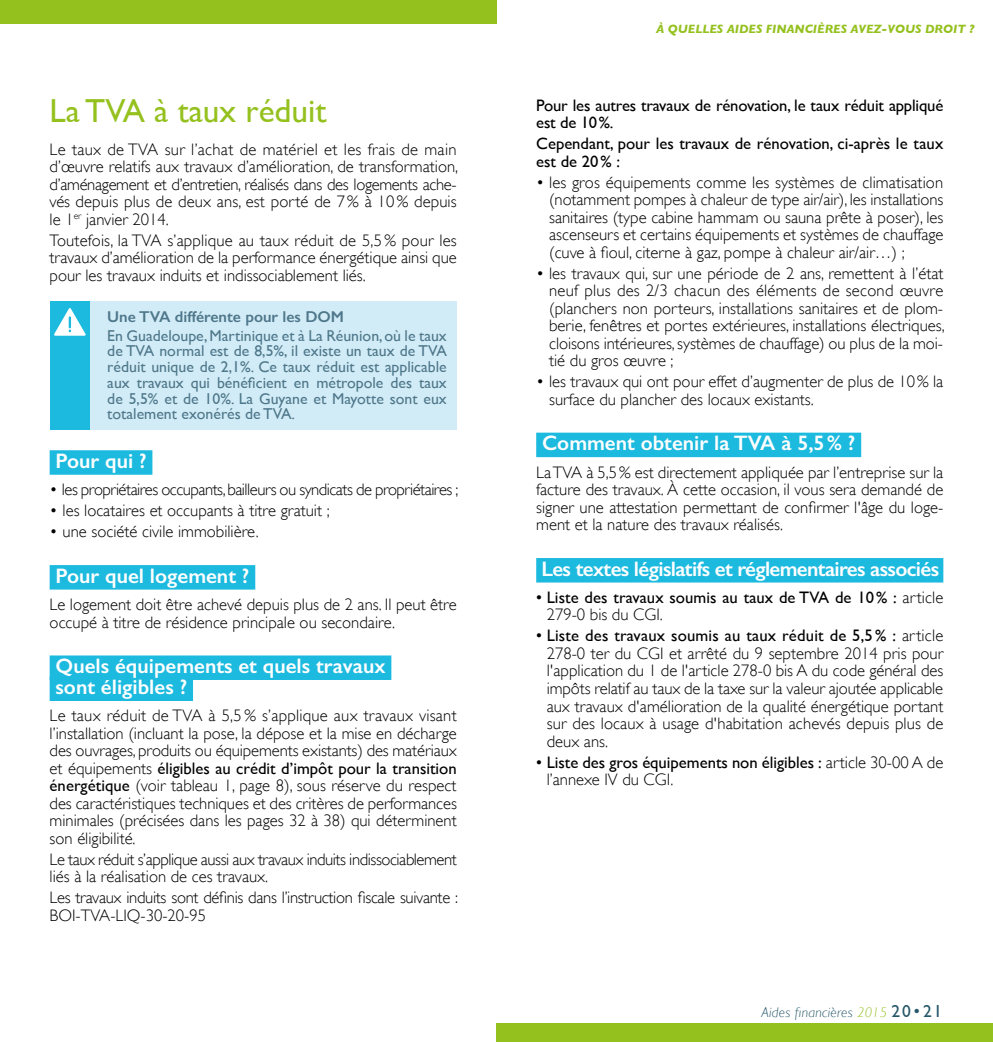
<style>
.page{position:relative;width:993px;height:1042px;background:#fff}
.page>*{position:absolute;margin:0;border:0;box-sizing:border-box;transform-origin:0 0}
.t1{font:33.25px "Gill Sans";color:#95c11f}
.t2{font:600 21px/21px "Gill Sans";color:#fff}
.t3{font:600 21px "Gill Sans";letter-spacing:-.03em;color:#fff}
.t4{font:300 16.62px/17.5px "Gill Sans";color:#000;text-align:justify}
.t5{font:16.62px/17.5px "Gill Sans";color:#000}
.t6{font:300 16.62px/17.5px "Gill Sans";letter-spacing:-.025em;color:#000}
.t7{font:300 16.62px/17.5px "Gill Sans";letter-spacing:-.02em;color:#000}
.t8{font:300 16.62px "Gill Sans";letter-spacing:-.03em;color:#000}
.t9{font:15.75px/15.8px "Gill Sans";color:#4e778a;text-align:justify}
.t10{font:600 15.75px "Gill Sans";color:#4e778a}
.t11{font:italic 300 14px "Gill Sans";letter-spacing:.02em;color:#255769}
.t12{font:italic 700 12.25px "Gill Sans";color:#95c11f}
.s1{font-weight:400}
.s2{font-weight:300}
.s3{color:#95c11f}
.s4{font-weight:400;font-style:normal;font-size:17.5px}
.s5{font-style:normal;font-size:17.5px}
</style>
<div class="page">
<div style="left:0;top:0;width:496px;height:24px;background:#95c11f"></div>
<div style="left:496px;top:1023px;width:496px;height:19px;background:#95c11f"></div>
<div style="left:50px;top:450px;width:102px;height:25px;background:#1dbadf"></div>
<div style="left:50px;top:565px;width:205px;height:24px;background:#1dbadf"></div>
<div style="left:50px;top:655px;width:341px;height:25px;background:#1dbadf"></div>
<div style="left:50px;top:676px;width:143px;height:25px;background:#1dbadf"></div>
<div style="left:50px;top:301px;width:40px;height:128px;background:#1dbadf"></div>
<div style="left:90px;top:301px;width:366px;height:128px;background:#d2ecf7"></div>
<svg style="left:54px;top:308px;width:32px;height:28px"></svg>
<div style="left:536px;top:433px;width:324px;height:24px;background:#1dbadf"></div>
<div style="left:536px;top:558px;width:407px;height:24px;background:#1dbadf"></div>
<h1 class="t1" style="left:50px;top:91px;width:278px">La TVA à taux réduit</h1>
<p class="t4" style="left:50px;top:140px;width:410px">Le taux de TVA sur l’achat de matériel et les frais de main d’œuvre relatifs aux travaux d’amélioration, de transformation, d’aménagement et d’entretien, réalisés dans des logements ache&shy;vés depuis plus de deux ans, est porté de 7% à 10% depuis le 1<sup>er</sup> janvier 2014.</p>
<p class="t4" style="left:50px;top:231px;width:408px">Toutefois, la TVA s’applique au taux réduit de 5,5% pour les travaux d’amélioration de la performance énergétique ainsi que pour les travaux induits et indissociablement liés.</p>
<p class="t10" style="left:107px;top:307px;width:238px">Une TVA différente pour les DOM</p>
<p class="t9" style="left:107px;top:327px;width:341px">En Guadeloupe, Martinique et à La Réunion, où le taux de TVA normal est de 8,5%, il existe un taux de TVA réduit unique de 2,1%. Ce taux réduit est applicable aux travaux qui bénéficient en métropole des taux de 5,5% et de 10%. La Guyane et Mayotte sont eux totalement exonérés de TVA.</p>
<p class="t2" style="left:55px;top:450px;width:93px">Pour qui ?</p>
<p class="t8" style="left:50px;top:480px;width:410px">• les propriétaires occupants, bailleurs ou syndicats de propriétaires ;</p>
<p class="t4" style="left:50px;top:502px;width:281px">• les locataires et occupants à titre gratuit ;</p>
<p class="t4" style="left:50px;top:523px;width:210px">• une société civile immobilière.</p>
<p class="t2" style="left:55px;top:565px;width:195px">Pour quel logement ?</p>
<p class="t4" style="left:50px;top:596px;width:408px">Le logement doit être achevé depuis plus de 2 ans. Il peut être occupé à titre de résidence principale ou secondaire.</p>
<p class="t2" style="left:55px;top:655px;width:331px">Quels équipements et quels travaux sont éligibles ?</p>
<p class="t4" style="left:50px;top:707px;width:409px">Le taux réduit de TVA à 5,5% s’applique aux travaux visant l’installation (incluant la pose, la dépose et la mise en décharge des ouvrages, produits ou équipements existants) des matériaux et équipements <span class="s1">éligibles au crédit d’impôt pour la transition énergétique</span> (voir tableau 1, page 8), sous réserve du respect des caractéristiques techniques et des critères de performances minimales (précisées dans les pages 32 à 38) qui déterminent son éligibilité.</p>
<p class="t6" style="left:50px;top:850px;width:408px">Le taux réduit s’applique aussi aux travaux induits indissociablement liés à la réalisation de ces travaux.</p>
<p class="t7" style="left:50px;top:889px;width:410px">Les travaux induits sont définis dans l’instruction fiscale suivante :<br>BOI-TVA-LIQ-30-20-95</p>
<p class="t12" style="left:656px;top:22px;width:320px">À QUELLES AIDES FINANCIÈRES AVEZ-VOUS DROIT ?</p>
<p class="t5" style="left:536px;top:96px;width:408px">Pour les autres travaux de rénovation, le taux réduit appliqué est de 10%.</p>
<p class="t5" style="left:536px;top:135px;width:408px">Cependant, pour les travaux de rénovation, ci-après le taux est de 20% :</p>
<p class="t4" style="left:549px;top:173px;width:396px;text-indent:-13px">• les gros équipements comme les systèmes de climatisation (notamment pompes à chaleur de type air/air), les installations sanitaires (type cabine hammam ou sauna prête à poser), les ascenseurs et certains équipements et systèmes de chauffage (cuve à fioul, citerne à gaz, pompe à chaleur air/air…) ;</p>
<p class="t4" style="left:549px;top:264px;width:397px;text-indent:-13px">• les travaux qui, sur une période de 2 ans, remettent à l’état neuf plus des 2/3 chacun des éléments de second œuvre (planchers non porteurs, installations sanitaires et de plom&shy;berie, fenêtres et portes extérieures, installations électriques, cloisons intérieures, systèmes de chauffage) ou plus de la moi&shy;tié du gros œuvre ;</p>
<p class="t4" style="left:549px;top:373px;width:395px;text-indent:-13px">• les travaux qui ont pour effet d’augmenter de plus de 10% la surface du plancher des locaux existants.</p>
<p class="t2" style="left:542px;top:432px;width:315px">Comment obtenir la TVA à 5,5% ?</p>
<p class="t4" style="left:536px;top:463px;width:408px">La TVA à 5,5% est directement appliquée par l’entreprise sur la facture des travaux. À cette occasion, il vous sera demandé de signer une attestation permettant de confirmer l'âge du loge&shy;ment et la nature des travaux réalisés.</p>
<p class="t3" style="left:541px;top:556px;width:399px">Les textes législatifs et réglementaires associés</p>
<p class="t5" style="left:546px;top:588px;width:398px;text-indent:-11px">• Liste des travaux soumis au taux de TVA de 10% : <span class="s2">article<br>279-0 bis du CGI.</span></p>
<p class="t4" style="left:546px;top:627px;width:398px;text-indent:-11px"><span class="s1">• Liste des travaux soumis au taux réduit de 5,5% :</span> article 278-0 ter du CGI et arrêté du 9 septembre 2014 pris pour l'application du 1 de l'article 278-0 bis A du code général des impôts relatif au taux de la taxe sur la valeur ajoutée applicable aux travaux d'amélioration de la qualité énergétique portant sur des locaux à usage d'habitation achevés depuis plus de deux ans.</p>
<p class="t5" style="left:546px;top:753px;width:398px;text-indent:-11px">• Liste des gros équipements non éligibles : <span class="s2">article 30-00 A de l’annexe IV du CGI.</span></p>
<p class="t11" style="left:761px;top:1004px;width:182px">Aides financières <span class="s3">2015</span> <span class="s4">20</span><span class="s5">•</span><span class="s4">21</span></p>
</div>
